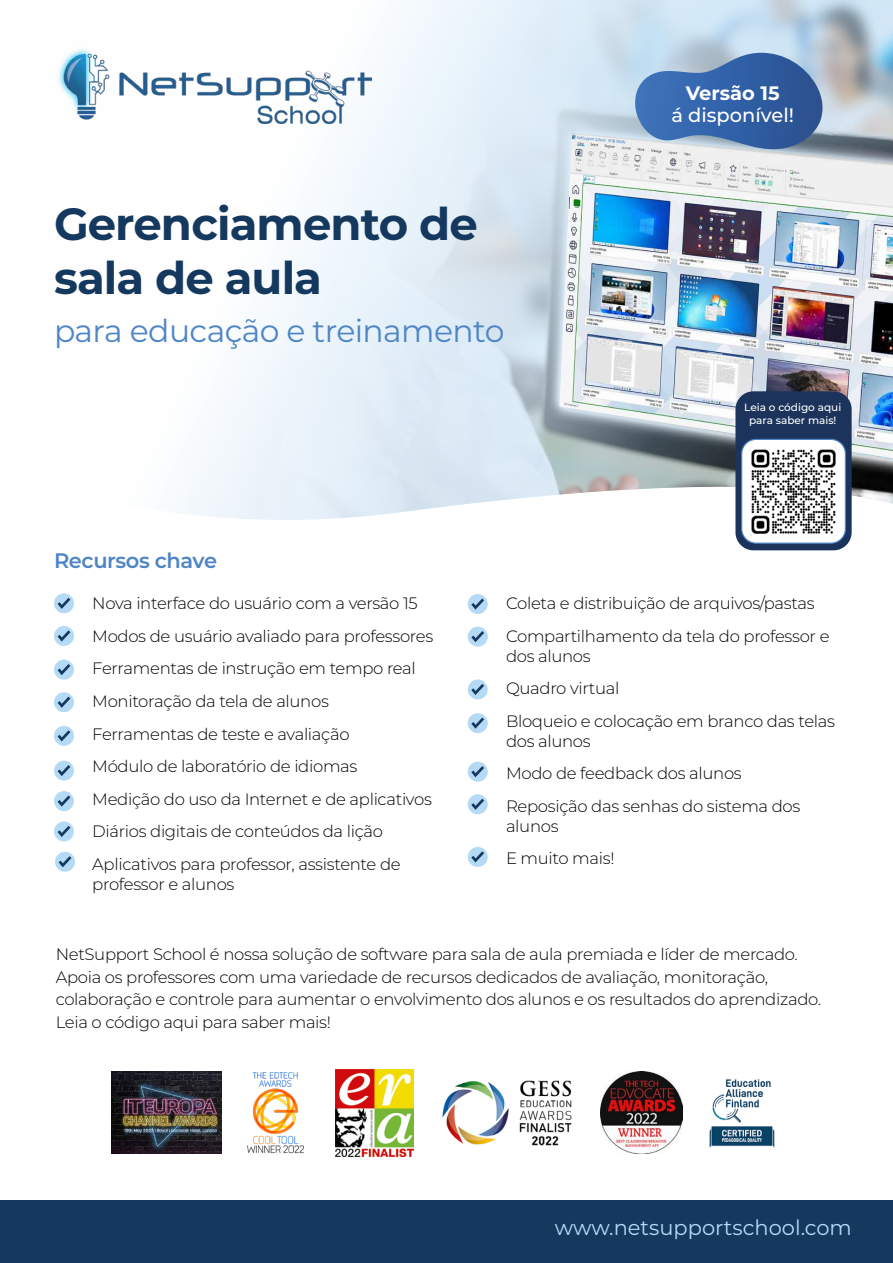
<style>
.page{position:relative;width:893px;height:1263px;background:#fff}
.page>*{position:absolute;margin:0;border:0;box-sizing:border-box;transform-origin:0 0}
.t1{font:700 45px/54px "Montserrat";letter-spacing:-.02em;color:#15385f}
.t2{font:31.5px "Montserrat";letter-spacing:-.02em;color:#4e85c5}
.t3{font:21px "Montserrat";color:#b5daf5}
.t4{font:600 21px "Montserrat";letter-spacing:-.02em;color:#4e85c5}
.t5{font:500 19.5px "Montserrat";color:#fff}
.t6{font:700 19.5px "Montserrat";color:#fff}
.t7{font:300 16.5px/32.5px "Montserrat";letter-spacing:-.02em;color:#000}
.t8{font:500 10.5px/12.6px "Montserrat";color:#fff;text-align:center}
</style>
<div class="page">
<div style="left:0;top:1200px;width:893px;height:63px;background:#15385f"></div>
<img style="left:188px;top:0;width:705px;height:520px">
<img style="left:559px;top:133px;width:334px;height:325px">
<img style="left:58px;top:45px;width:313px;height:78px">
<div style="left:54px;top:593px;width:20px;height:20px;background:#b5daf5;border-radius:50%"></div>
<svg style="left:58px;top:598px;width:12px;height:11px"></svg>
<div style="left:54px;top:626px;width:20px;height:20px;background:#b5daf5;border-radius:50%"></div>
<svg style="left:58px;top:630px;width:12px;height:11px"></svg>
<div style="left:54px;top:660px;width:20px;height:20px;background:#b5daf5;border-radius:50%"></div>
<svg style="left:58px;top:664px;width:12px;height:11px"></svg>
<div style="left:54px;top:692px;width:20px;height:20px;background:#b5daf5;border-radius:50%"></div>
<svg style="left:58px;top:697px;width:12px;height:11px"></svg>
<div style="left:54px;top:726px;width:20px;height:20px;background:#b5daf5;border-radius:50%"></div>
<svg style="left:58px;top:730px;width:12px;height:11px"></svg>
<div style="left:54px;top:761px;width:20px;height:20px;background:#b5daf5;border-radius:50%"></div>
<svg style="left:58px;top:765px;width:12px;height:11px"></svg>
<div style="left:54px;top:791px;width:20px;height:20px;background:#b5daf5;border-radius:50%"></div>
<svg style="left:58px;top:795px;width:12px;height:12px"></svg>
<div style="left:54px;top:821px;width:20px;height:20px;background:#b5daf5;border-radius:50%"></div>
<svg style="left:58px;top:826px;width:12px;height:11px"></svg>
<div style="left:55px;top:852px;width:20px;height:20px;background:#b5daf5;border-radius:50%"></div>
<svg style="left:59px;top:856px;width:12px;height:11px"></svg>
<div style="left:468px;top:594px;width:20px;height:20px;background:#b5daf5;border-radius:50%"></div>
<svg style="left:471px;top:598px;width:13px;height:12px"></svg>
<div style="left:468px;top:627px;width:20px;height:20px;background:#b5daf5;border-radius:50%"></div>
<svg style="left:471px;top:631px;width:13px;height:11px"></svg>
<div style="left:468px;top:679px;width:20px;height:20px;background:#b5daf5;border-radius:50%"></div>
<svg style="left:471px;top:684px;width:13px;height:11px"></svg>
<div style="left:468px;top:713px;width:20px;height:20px;background:#b5daf5;border-radius:50%"></div>
<svg style="left:471px;top:717px;width:13px;height:12px"></svg>
<div style="left:468px;top:762px;width:20px;height:20px;background:#b5daf5;border-radius:50%"></div>
<svg style="left:471px;top:766px;width:13px;height:11px"></svg>
<div style="left:468px;top:794px;width:20px;height:20px;background:#b5daf5;border-radius:50%"></div>
<svg style="left:471px;top:799px;width:13px;height:11px"></svg>
<div style="left:468px;top:847px;width:20px;height:20px;background:#b5daf5;border-radius:50%"></div>
<svg style="left:471px;top:851px;width:13px;height:11px"></svg>
<div style="left:735px;top:391px;width:117px;height:159px;background:#1c345c;border-radius:18px"></div>
<div style="left:742px;top:439px;width:103px;height:104px;background:#fff;border-radius:14px"></div>
<div style="left:741px;top:439px;width:105px;height:105px;border:1px solid #4d85c5;border-radius:14px"></div>
<img style="left:750px;top:447px;width:87px;height:88px">
<img style="left:112px;top:1072px;width:110px;height:81px">
<img style="left:247px;top:1072px;width:57px;height:81px">
<img style="left:336px;top:1069px;width:77px;height:87px">
<img style="left:442px;top:1080px;width:130px;height:66px">
<img style="left:600px;top:1071px;width:83px;height:83px">
<img style="left:709px;top:1079px;width:66px;height:69px">
<svg style="left:633px;top:53px;width:191px;height:98px;background:#587eb3"></svg>
<h1 class="t1" style="left:54px;top:195px;width:425px">Gerenciamento de sala de aula</h1>
<h2 class="t2" style="left:54px;top:309px;width:452px">para educação e treinamento</h2>
<p class="t6" style="left:686px;top:79px;width:95px">Versão 15</p>
<p class="t5" style="left:671px;top:101px;width:124px">á disponível!</p>
<p class="t8" style="left:744px;top:401px;width:99px">Leia o código aqui para saber mais!</p>
<p class="t4" style="left:54px;top:546px;width:165px">Recursos chave</p>
<p class="t7" style="left:92px;top:587px;width:342px">Nova interface do usuário com a versão 15<br>Modos de usuário avaliado para professores Ferramentas de instrução em tempo real Monitoração da tela de alunos Ferramentas de teste e avaliação<br>Módulo de laboratório de idiomas<br>Medição do uso da Internet e de aplicativos Diários digitais de conteúdos da lição Aplicativos para professor, assistente de</p>
<p class="t7" style="left:92px;top:867px;width:144px">professor e alunos</p>
<p class="t7" style="left:506px;top:587px;width:325px">Coleta e distribuição de arquivos/pastas<br>Compartilhamento da tela do professor e</p>
<p class="t7" style="left:506px;top:639px;width:330px">dos alunos<br>Quadro virtual<br>Bloqueio e colocação em branco das telas</p>
<p class="t7" style="left:506px;top:724px;width:296px">dos alunos<br>Modo de feedback dos alunos<br>Reposição das senhas do sistema dos</p>
<p class="t7" style="left:506px;top:809px;width:110px">alunos<br>E muito mais!</p>
<p class="t7" style="left:56px;top:942px;width:767px;line-height:22.5px">NetSupport School é nossa solução de software para sala de aula premiada e líder de mercado.<br>Apoia os professores com uma variedade de recursos dedicados de avaliação, monitoração, colaboração e controle para aumentar o envolvimento dos alunos e os resultados do aprendizado.<br>Leia o código aqui para saber mais!</p>
<p class="t3" style="left:555px;top:1213px;width:299px">www.netsupportschool.com</p>
</div>
